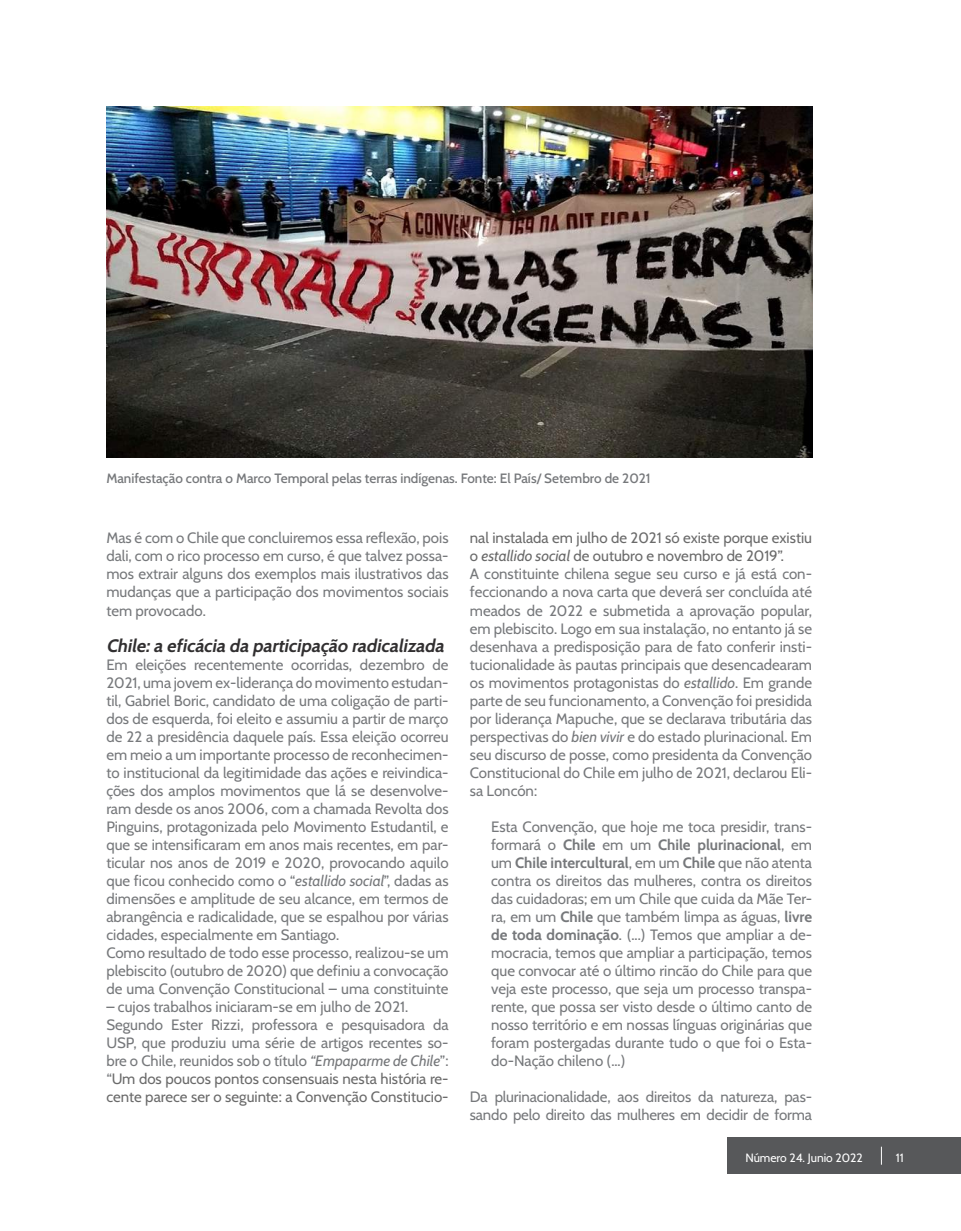
<style>
.page{position:relative;width:961px;height:1231px;background:#fff}
.page>*{position:absolute;margin:0;border:0;box-sizing:border-box;transform-origin:0 0}
.t1{font:italic 700 18px "Cabin";color:#312f30}
.t2{font:15px/18px "Cabin";color:#76787b}
.t3{font:500 13.5px "Cabin";color:#76787b}
.t4{font:12px "Cabin";color:#fff}
.s1{font-style:italic}
.s2{color:#6a6a6a}
.s3{font-style:italic;color:#6a6a6a}
.s4{font-weight:700}
</style>
<div class="page">
<div style="left:727px;top:1137px;width:234px;height:36px;background:#57585a"></div>
<svg style="left:881px;top:1146px;width:1px;height:18px"></svg>
<img style="left:106px;top:106px;width:706px;height:351px">
<p class="t3" style="left:106px;top:467px;width:545px">Manifestação contra o Marco Temporal pelas terras indígenas. Fonte: El País/ Setembro de 2021</p>
<p class="t2" style="left:106px;top:528px;width:344px;text-align:justify">Mas é com o Chile que concluiremos essa reflexão, pois dali, com o rico processo em curso, é que talvez possa&shy;mos extrair alguns dos exemplos mais ilustrativos das mudanças que a participação dos movimentos sociais tem provocado.</p>
<p class="t1" style="left:106px;top:631px;width:343px">Chile:a eficácia da participação radicalizada</p>
<p class="t2" style="left:106px;top:654px;width:344px">Em eleições recentemente ocorridas, dezembro de 2021, uma jovem ex-liderança do movimento estudan&shy;til, Gabriel Boric, candidato de uma coligação de parti&shy;dos de esquerda, foi eleito e assumiu a partir de março de 22 a presidência daquele país. Essa eleição ocorreu em meio a um importante processo de reconhecimen&shy;to institucional da legitimidade das ações e reivindica&shy;ções dos amplos movimentos que lá se desenvolve&shy;ram desde os anos 2006, com a chamada Revolta dos Pinguins, protagonizada pelo Movimento Estudantil, e que se intensificaram em anos mais recentes, em par&shy;ticular nos anos de 2019 e 2020, provocando aquilo que ficou conhecido como o “<span class="s1">estallido social</span>”, dadas as dimensões e amplitude de seu alcance, em termos de abrangência e radicalidade, que se espalhou por várias cidades, especialmente em Santiago.<br>Como resultado de todo esse processo, realizou-se um plebiscito (outubro de 2020) que definiu a convocação de uma Convenção Constitucional – uma constituinte</p>
<p class="t2" style="left:106px;top:996px;width:344px">– cujos trabalhos iniciaram-se em julho de 2021.<br>Segundo Ester Rizzi, professora e pesquisadora da USP, que produziu uma série de artigos recentes so&shy;bre o Chile, reunidos sob o título <span class="s1">“Empaparme de Chile</span>”: “<span class="s2">Um dos poucos pontos consensuais nesta história re&shy;cente parece ser o seguinte: a Convenção Constitucio-</span></p>
<p class="t2" style="left:470px;top:528px;width:344px"><span class="s2">nal instalada em julho de 2021 só existe porque existiu o</span> <span class="s3">estallido social</span> <span class="s2">de outubro e novembro de 2019”.<br></span>A constituinte chilena segue seu curso e já está con&shy;feccionando a nova carta que deverá ser concluída até meados de 2022 e submetida a aprovação popular, em plebiscito. Logo em sua instalação, no entanto já se desenhava a predisposição para de fato conferir insti&shy;tucionalidade às pautas principais que desencadearam os movimentos protagonistas do <span class="s1">estallido</span>. Em grande parte de seu funcionamento, a Convenção foi presidida por liderança Mapuche, que se declarava tributária das perspectivas do <span class="s1">bien vivir</span> e do estado plurinacional. Em seu discurso de posse, como presidenta da Convenção Constitucional do Chile em julho de 2021, declarou Eli&shy;sa Loncón:</p>
<p class="t2" style="left:491px;top:816px;width:322px;text-align:justify">Esta Convenção, que hoje me toca presidir, trans&shy;formará o <span class="s4">Chile</span> em um <span class="s4">Chile plurinacional</span>, em um <span class="s4">Chile intercultural</span>, em um <span class="s4">Chile</span> que não atenta contra os direitos das mulheres, contra os direitos das cuidadoras; em um Chile que cuida da Mãe Ter&shy;ra, em um <span class="s4">Chile</span> que também limpa as águas, <span class="s4">livre de toda dominação</span>. (...) Temos que ampliar a de&shy;mocracia, temos que ampliar a participação, temos que convocar até o último rincão do Chile para que veja este processo, que seja um processo transpa&shy;rente, que possa ser visto desde o último canto de nosso território e em nossas línguas originárias que foram postergadas durante tudo o que foi o Esta&shy;do-Nação chileno (...)</p>
<p class="t2" style="left:470px;top:1086px;width:344px">Da plurinacionalidade, aos direitos da natureza, pas&shy;sando pelo direito das mulheres em decidir de forma</p>
<p class="t4" style="left:745px;top:1147px;width:119px">Número 24. Junio 2022</p>
<p class="t4" style="left:895px;top:1147px;width:9px">11</p>
</div>
